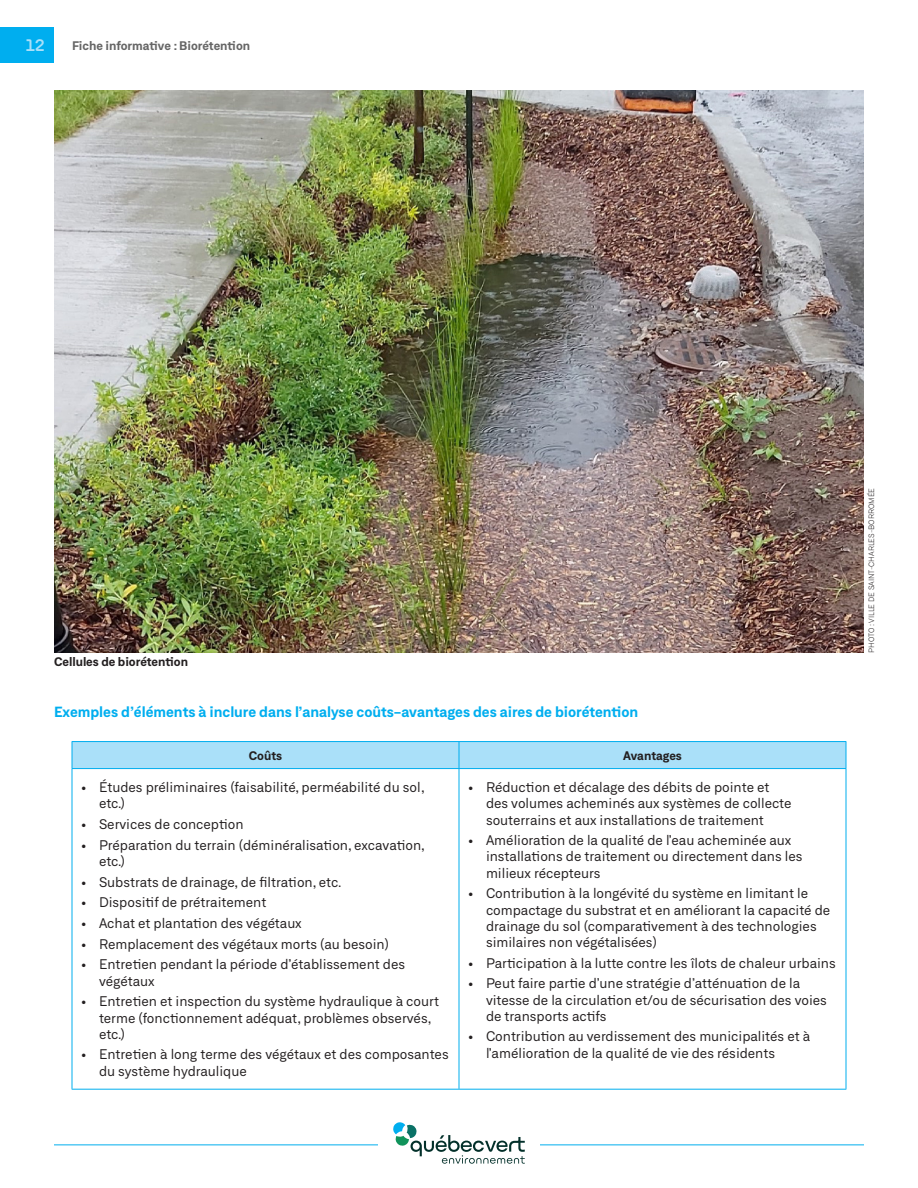
<style>
.page{position:relative;width:918px;height:1188px;background:#fff}
.page>*{position:absolute;margin:0;border:0;box-sizing:border-box;transform-origin:0 0}
.t1{font:700 15px "Ulm Grotesk";color:#aae0f9}
.Tableau_Titre{font:700 14.25px "Neufile Grotesk";color:#00aeef}
.t2{font:13.5px/16.2px "Neufile Grotesk";color:#231f20}
.t3{font:700 12px "Neufile Grotesk";color:#666}
.Vignette{font:700 12px "Neufile Grotesk";color:#231f20}
.Tableau_Header{font:700 12px "Neufile Grotesk";color:#231f20}
.Credit_Photo{font:300 7.5px "Neufile Grotesk";color:#231f20}
</style>
<div class="page">
<hr style="left:72px;top:741px;width:387px;height:1px;background:#00aeef">
<hr style="left:459px;top:741px;width:387px;height:1px;background:#00aeef">
<div style="left:72px;top:742px;width:775px;height:27px;background:#aae0f9"></div>
<hr style="left:72px;top:768px;width:387px;height:1px;background:#00aeef">
<hr style="left:72px;top:769px;width:1px;height:320px;background:#00aeef">
<hr style="left:459px;top:768px;width:387px;height:1px;background:#00aeef">
<hr style="left:459px;top:769px;width:1px;height:320px;background:#00aeef">
<hr style="left:846px;top:769px;width:1px;height:320px;background:#00aeef">
<hr style="left:72px;top:1089px;width:387px;height:1px;background:#00aeef">
<hr style="left:459px;top:1089px;width:387px;height:1px;background:#00aeef">
<img style="left:54px;top:90px;width:810px;height:562px">
<hr style="left:54px;top:1144px;width:324px;height:1px;background:#00aeef">
<hr style="left:540px;top:1144px;width:324px;height:1px;background:#00aeef">
<svg style="left:393px;top:1122px;width:132px;height:42px"></svg>
<div style="left:0;top:27px;width:54px;height:36px;background:#00aeef"></div>
<p class="t1" style="left:26px;top:36px;width:21px">12</p>
<p class="t3" style="left:72px;top:38px;width:180px">Fiche informative : Biorétention</p>
<p class="Vignette" style="left:54px;top:654px;width:136px">Cellules de biorétention</p>
<p class="Tableau_Titre" style="left:54px;top:703px;width:586px">Exemples d’éléments à inclure dans l’analyse coûts-avantages des aires de biorétention</p>
<p class="Tableau_Header" style="left:249px;top:747px;width:35px">Coûts</p>
<p class="Tableau_Header" style="left:623px;top:747px;width:60px">Avantages</p>
<p class="t2" style="left:99px;top:779px;width:327px;text-indent:-18px">• Études préliminaires (faisabilité, perméabilité du sol, etc.)</p>
<p class="t2" style="left:81px;top:816px;width:164px">• Services de conception</p>
<p class="t2" style="left:99px;top:836px;width:328px;text-indent:-18px">• Préparation du terrain (déminéralisation, excavation, etc.)</p>
<p class="t2" style="left:81px;top:873px;width:262px">• Substrats de drainage, de filtration, etc.</p>
<p class="t2" style="left:81px;top:894px;width:187px">• Dispositif de prétraitement</p>
<p class="t2" style="left:81px;top:915px;width:222px">• Achat et plantation des végétaux</p>
<p class="t2" style="left:81px;top:935px;width:309px">• Remplacement des végétaux morts (au besoin)</p>
<p class="t2" style="left:99px;top:956px;width:308px;text-indent:-18px">• Entretien pendant la période d’établissement des végétaux</p>
<p class="t2" style="left:99px;top:993px;width:342px;text-indent:-18px">• Entretien et inspection du système hydraulique à court terme (fonctionnement adéquat, problèmes observés, etc.)</p>
<p class="t2" style="left:99px;top:1046px;width:351px;text-indent:-18px">• Entretien à long terme des végétaux et des composantes du système hydraulique</p>
<p class="t2" style="left:486px;top:779px;width:307px;text-indent:-18px">• Réduction et décalage des débits de pointe et des volumes acheminés aux systèmes de collecte souterrains et aux installations de traitement</p>
<p class="t2" style="left:486px;top:832px;width:318px;text-indent:-18px">• Amélioration de la qualité de l’eau acheminée aux installations de traitement ou directement dans les milieux récepteurs</p>
<p class="t2" style="left:486px;top:885px;width:346px;text-indent:-18px">• Contribution à la longévité du système en limitant le compactage du substrat et en améliorant la capacité de drainage du sol (comparativement à des technologies similaires non végétalisées)</p>
<p class="t2" style="left:468px;top:954px;width:369px">• Participation à la lutte contre les îlots de chaleur urbains</p>
<p class="t2" style="left:486px;top:975px;width:343px;text-indent:-18px">• Peut faire partie d’une stratégie d’atténuation de la vitesse de la circulation et/ou de sécurisation des voies de transports actifs</p>
<p class="t2" style="left:486px;top:1028px;width:326px;text-indent:-18px">• Contribution au verdissement des municipalités et à l’amélioration de la qualité de vie des résidents</p>
<p class="Credit_Photo" style="left:867px;top:652px;width:166px;rotate:-90deg">PHOTO : VILLE DE SAINT‑CHARLES‑BORROMÉE</p>
</div>
